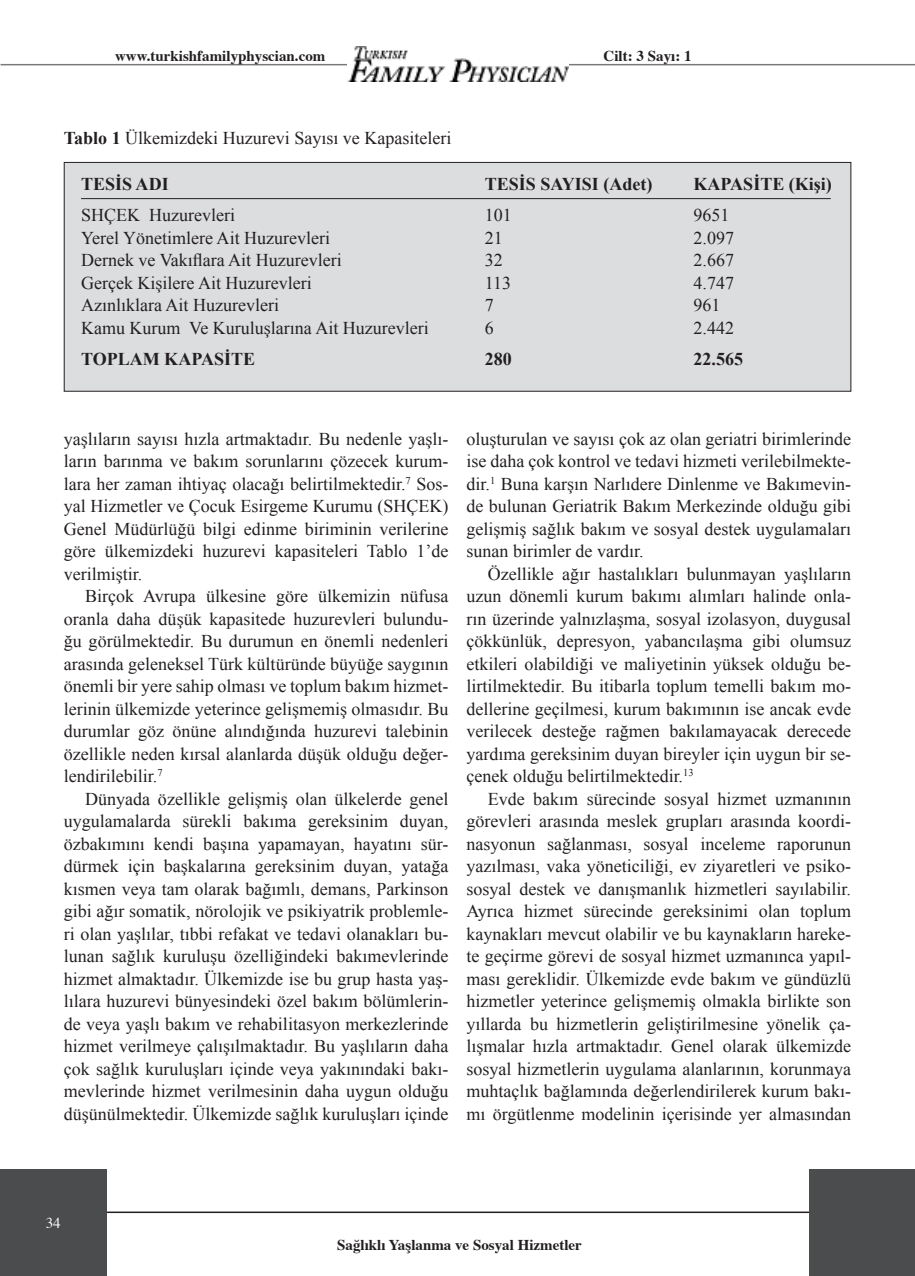
<style>
.page{position:relative;width:915px;height:1276px;background:#fff}
.page>*{position:absolute;margin:0;border:0;box-sizing:border-box;transform-origin:0 0}
.t1{font:18px/22.5px "Times New Roman";color:#231f20;text-align:justify}
.t2{font:700 18px "Times New Roman";color:#231f20}
.t3{font:700 15px "Times";color:#231f20}
.t4{font:15px "Times";color:#fff}
.s1{font-weight:700}
</style>
<div class="page">
<hr style="left:1px;top:64px;width:913px;height:1px;background:#231f20">
<img style="left:347px;top:47px;width:221px;height:34px">
<hr style="left:64px;top:1211px;width:787px;height:2px;background:#231f20">
<div style="left:1px;top:1169px;width:106px;height:107px;background:#4b4c4d"></div>
<div style="left:808px;top:1169px;width:106px;height:107px;background:#4b4c4d"></div>
<div style="left:64px;top:162px;width:786px;height:229px;background:#dcdddf"></div>
<div style="left:64px;top:162px;width:786px;height:229px;border:1px solid #231f20"></div>
<hr style="left:81px;top:198px;width:749px;height:1px;background:#231f20">
<p class="t3" style="left:115px;top:42px;width:212px">www.turkishfamilyphyscian.com</p>
<p class="t3" style="left:603px;top:42px;width:89px">Cilt: 3 Sayı: 1</p>
<p class="t1" style="left:64px;top:127px;width:389px"><span class="s1">Tablo 1</span> Ülkemizdeki Huzurevi Sayısı ve Kapasiteleri</p>
<p class="t2" style="left:81px;top:172px;width:89px">TESİS ADI</p>
<p class="t2" style="left:485px;top:172px;width:169px">TESİS SAYISI (Adet)</p>
<p class="t2" style="left:693px;top:172px;width:140px">KAPASİTE (Kişi)</p>
<p class="t1" style="left:81px;top:204px;width:155px">SHÇEK Huzurevleri</p>
<p class="t1" style="left:485px;top:204px;width:28px">101</p>
<p class="t1" style="left:693px;top:204px;width:37px">9651</p>
<p class="t1" style="left:81px;top:226px;width:250px">Yerel Yönetimlere Ait Huzurevleri</p>
<p class="t1" style="left:485px;top:226px;width:19px">21</p>
<p class="t1" style="left:693px;top:226px;width:42px">2.097</p>
<p class="t1" style="left:81px;top:249px;width:262px">Dernek ve Vakıflara Ait Huzurevleri</p>
<p class="t1" style="left:485px;top:249px;width:19px">32</p>
<p class="t1" style="left:693px;top:249px;width:42px">2.667</p>
<p class="t1" style="left:81px;top:271px;width:232px">Gerçek Kişilere Ait Huzurevleri</p>
<p class="t1" style="left:485px;top:271px;width:28px">113</p>
<p class="t1" style="left:693px;top:271px;width:42px">4.747</p>
<p class="t1" style="left:81px;top:294px;width:199px">Azınlıklara Ait Huzurevleri</p>
<p class="t1" style="left:485px;top:294px;width:10px">7</p>
<p class="t1" style="left:693px;top:294px;width:28px">961</p>
<p class="t1" style="left:81px;top:316px;width:349px">Kamu Kurum Ve Kuruluşlarına Ait Huzurevleri</p>
<p class="t1" style="left:485px;top:316px;width:10px">6</p>
<p class="t1" style="left:693px;top:316px;width:42px">2.442</p>
<p class="t2" style="left:81px;top:346px;width:175px">TOPLAM KAPASİTE</p>
<p class="t2" style="left:485px;top:346px;width:28px">280</p>
<p class="t2" style="left:693px;top:346px;width:51px">22.565</p>
<p class="t1" style="left:64px;top:427px;width:386px">yaşlıların sayısı hızla artmaktadır. Bu nedenle yaşlı&shy;ların barınma ve bakım sorunlarını çözecek kurum&shy;lara her zaman ihtiyaç olacağı belirtilmektedir.<sup>7</sup> Sos&shy;yal Hizmetler ve Çocuk Esirgeme Kurumu (SHÇEK)<br>Genel Müdürlüğü bilgi edinme biriminin verilerine göre ülkemizdeki huzurevi kapasiteleri Tablo 1’de verilmiştir.</p>
<p class="t1" style="left:64px;top:584px;width:386px;text-indent:21px">Birçok Avrupa ülkesine göre ülkemizin nüfusa oranla daha düşük kapasitede huzurevleri bulundu&shy;ğu görülmektedir. Bu durumun en önemli nedenleri arasında geleneksel Türk kültüründe büyüğe saygının önemli bir yere sahip olması ve toplum bakım hizmet&shy;lerinin ülkemizde yeterince gelişmemiş olmasıdır. Bu durumlar göz önüne alındığında huzurevi talebinin özellikle neden kırsal alanlarda düşük olduğu değer&shy;lendirilebilir.<sup>7</sup></p>
<p class="t1" style="left:64px;top:787px;width:386px;text-indent:21px">Dünyada özellikle gelişmiş olan ülkelerde genel uygulamalarda sürekli bakıma gereksinim duyan, özbakımını kendi başına yapamayan, hayatını sür&shy;dürmek için başkalarına gereksinim duyan, yatağa kısmen veya tam olarak bağımlı, demans, Parkinson gibi ağır somatik, nörolojik ve psikiyatrik problemle&shy;ri olan yaşlılar, tıbbi refakat ve tedavi olanakları bu&shy;lunan sağlık kuruluşu özelliğindeki bakımevlerinde hizmet almaktadır. Ülkemizde ise bu grup hasta yaş&shy;lılara huzurevi bünyesindeki özel bakım bölümlerin&shy;de veya yaşlı bakım ve rehabilitasyon merkezlerinde hizmet verilmeye çalışılmaktadır. Bu yaşlıların daha çok sağlık kuruluşları içinde veya yakınındaki bakı&shy;mevlerinde hizmet verilmesinin daha uygun olduğu düşünülmektedir. Ülkemizde sağlık kuruluşları içinde</p>
<p class="t1" style="left:466px;top:427px;width:386px">oluşturulan ve sayısı çok az olan geriatri birimlerinde ise daha çok kontrol ve tedavi hizmeti verilebilmekte&shy;dir.<sup>1</sup> Buna karşın Narlıdere Dinlenme ve Bakımevin&shy;de bulunan Geriatrik Bakım Merkezinde olduğu gibi gelişmiş sağlık bakım ve sosyal destek uygulamaları sunan birimler de vardır.</p>
<p class="t1" style="left:466px;top:562px;width:386px;text-indent:21px">Özellikle ağır hastalıkları bulunmayan yaşlıların uzun dönemli kurum bakımı alımları halinde onla&shy;rın üzerinde yalnızlaşma, sosyal izolasyon, duygusal çökkünlük, depresyon, yabancılaşma gibi olumsuz etkileri olabildiği ve maliyetinin yüksek olduğu be&shy;lirtilmektedir. Bu itibarla toplum temelli bakım mo&shy;dellerine geçilmesi, kurum bakımının ise ancak evde verilecek desteğe rağmen bakılamayacak derecede yardıma gereksinim duyan bireyler için uygun bir se&shy;çenek olduğu belirtilmektedir.<sup>13</sup></p>
<p class="t1" style="left:466px;top:787px;width:386px;text-indent:21px">Evde bakım sürecinde sosyal hizmet uzmanının görevleri arasında meslek grupları arasında koordi&shy;nasyonun sağlanması, sosyal inceleme raporunun yazılması, vaka yöneticiliği, ev ziyaretleri ve psiko&shy;sosyal destek ve danışmanlık hizmetleri sayılabilir.<br>Ayrıca hizmet sürecinde gereksinimi olan toplum kaynakları mevcut olabilir ve bu kaynakların hareke&shy;te geçirme görevi de sosyal hizmet uzmanınca yapıl&shy;ması gereklidir. Ülkemizde evde bakım ve gündüzlü hizmetler yeterince gelişmemiş olmakla birlikte son yıllarda bu hizmetlerin geliştirilmesine yönelik ça&shy;lışmalar hızla artmaktadır. Genel olarak ülkemizde sosyal hizmetlerin uygulama alanlarının, korunmaya muhtaçlık bağlamında değerlendirilerek kurum bakı&shy;mı örgütlenme modelinin içerisinde yer almasından</p>
<p class="t4" style="left:46px;top:1209px;width:16px">34</p>
<p class="t3" style="left:337px;top:1230px;width:246px">Sağlıklı Yaşlanma ve Sosyal Hizmetler</p>
</div>
